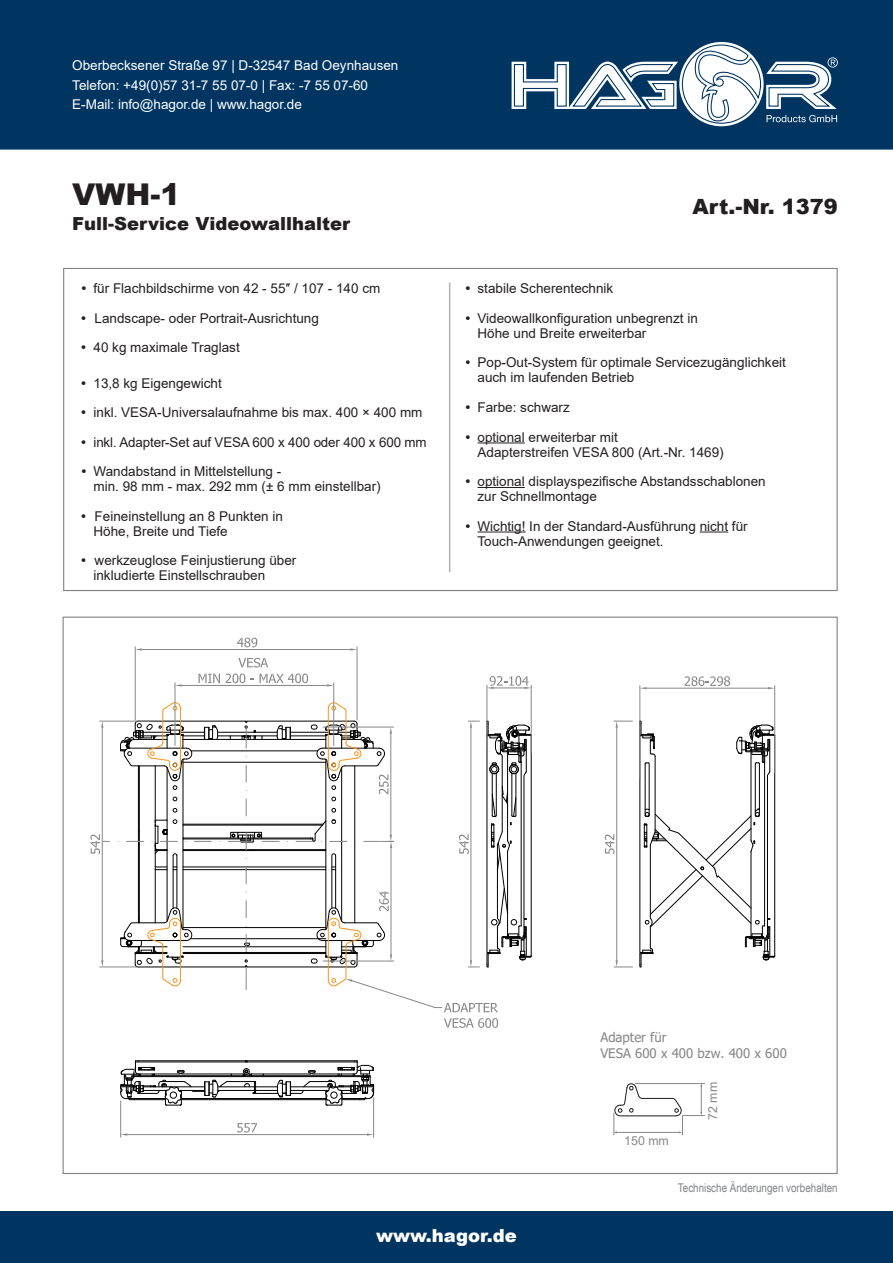
<style>
.page{position:relative;width:893px;height:1263px;background:#fff}
.page>*{position:absolute;margin:0;border:0;box-sizing:border-box;transform-origin:0 0}
.t1{font:900 30px "Arial";color:#231f20}
.t2{font:900 21px "Arial";color:#231f20}
.t3{font:900 18px "Arial";color:#231f20}
.t4{font:900 18px "Arial";color:#fff}
.t5{font:13.5px/29.5px "Arial";color:#231f20}
.t6{font:13.5px/19.5px "Arial";color:#fff}
.t7{font:13.2px/15.8px "Tahoma";color:#878787}
.t8{font:12.3px "Arial";color:#878787}
.t9{font:12px "Arial Narrow";color:#808285}
</style>
<div class="page">
<div style="left:0;top:1212px;width:893px;height:51px;background:#003562"></div>
<div style="left:0;top:0;width:893px;height:150px;background:#003562"></div>
<svg style="left:483px;top:39px;width:376px;height:92px"></svg>
<hr style="left:478px;top:442px;width:47px;height:1px;background:#231f20">
<hr style="left:478px;top:487px;width:47px;height:1px;background:#231f20">
<hr style="left:478px;top:531px;width:48px;height:1px;background:#231f20">
<svg style="left:700px;top:531px;width:28px;height:1px"></svg>
<hr style="left:449px;top:282px;width:1px;height:290px;background:#b0b1b5">
<hr style="left:183px;top:953px;width:62px;height:1px;background:#000">
<hr style="left:183px;top:952px;width:62px;height:1px;background:#000">
<hr style="left:138px;top:966px;width:107px;height:1px;background:#000">
<hr style="left:138px;top:721px;width:107px;height:1px;background:#000">
<hr style="left:138px;top:766px;width:1px;height:66px;background:#000">
<hr style="left:183px;top:824px;width:140px;height:1px;background:#000">
<hr style="left:183px;top:825px;width:139px;height:1px;background:#000">
<hr style="left:183px;top:946px;width:143px;height:1px;background:#000">
<hr style="left:183px;top:850px;width:58px;height:1px;background:#000">
<hr style="left:183px;top:849px;width:58px;height:1px;background:#000">
<hr style="left:184px;top:838px;width:126px;height:1px;background:#000">
<hr style="left:139px;top:766px;width:1px;height:157px;background:#000">
<hr style="left:155px;top:766px;width:1px;height:157px;background:#000">
<hr style="left:183px;top:739px;width:143px;height:1px;background:#000">
<hr style="left:191px;top:750px;width:127px;height:1px;background:#000">
<hr style="left:218px;top:735px;width:59px;height:1px;background:#000">
<hr style="left:218px;top:732px;width:36px;height:1px;background:#000">
<hr style="left:183px;top:869px;width:143px;height:1px;background:#000">
<hr style="left:183px;top:866px;width:143px;height:1px;background:#000">
<hr style="left:167px;top:767px;width:1px;height:154px;background:#000">
<hr style="left:183px;top:759px;width:1px;height:170px;background:#000">
<svg style="left:172px;top:808px;width:6px;height:5px"></svg>
<svg style="left:172px;top:796px;width:6px;height:5px"></svg>
<hr style="left:190px;top:938px;width:136px;height:1px;background:#000">
<hr style="left:183px;top:927px;width:143px;height:1px;background:#000">
<hr style="left:183px;top:762px;width:143px;height:1px;background:#000">
<svg style="left:120px;top:1060px;width:254px;height:46px"></svg>
<svg style="left:639px;top:720px;width:137px;height:248px"></svg>
<svg style="left:120px;top:702px;width:98px;height:88px"></svg>
<hr style="left:135px;top:647px;width:1px;height:73px;background:#878787">
<hr style="left:357px;top:647px;width:1px;height:73px;background:#878787">
<hr style="left:142px;top:649px;width:208px;height:1px;background:#878787">
<svg style="left:135px;top:648px;width:7px;height:3px"></svg>
<svg style="left:350px;top:648px;width:7px;height:3px"></svg>
<svg style="left:237px;top:638px;width:20px;height:9px"></svg>
<hr style="left:487px;top:685px;width:1px;height:63px;background:#878787">
<hr style="left:531px;top:685px;width:1px;height:68px;background:#878787">
<svg style="left:487px;top:676px;width:44px;height:13px"></svg>
<hr style="left:639px;top:685px;width:1px;height:94px;background:#878787">
<hr style="left:774px;top:685px;width:1px;height:87px;background:#878787">
<hr style="left:646px;top:688px;width:122px;height:1px;background:#878787">
<svg style="left:640px;top:687px;width:6px;height:2px"></svg>
<svg style="left:768px;top:687px;width:7px;height:2px"></svg>
<svg style="left:684px;top:676px;width:46px;height:10px"></svg>
<hr style="left:175px;top:683px;width:1px;height:63px;background:#878787">
<hr style="left:333px;top:683px;width:1px;height:63px;background:#878787">
<hr style="left:182px;top:685px;width:145px;height:1px;background:#878787">
<svg style="left:175px;top:684px;width:7px;height:2px"></svg>
<svg style="left:327px;top:684px;width:7px;height:2px"></svg>
<svg style="left:238px;top:658px;width:30px;height:9px"></svg>
<svg style="left:198px;top:674px;width:22px;height:9px"></svg>
<svg style="left:226px;top:673px;width:19px;height:10px"></svg>
<svg style="left:260px;top:673px;width:48px;height:10px"></svg>
<hr style="left:100px;top:966px;width:51px;height:1px;background:#878787">
<hr style="left:100px;top:721px;width:51px;height:1px;background:#878787">
<hr style="left:102px;top:728px;width:1px;height:232px;background:#878787">
<svg style="left:101px;top:960px;width:2px;height:7px"></svg>
<svg style="left:101px;top:721px;width:2px;height:7px"></svg>
<svg style="left:90px;top:834px;width:20px;height:20px"></svg>
<hr style="left:616px;top:728px;width:1px;height:232px;background:#878787">
<svg style="left:614px;top:721px;width:18px;height:7px"></svg>
<svg style="left:614px;top:960px;width:18px;height:7px"></svg>
<svg style="left:605px;top:834px;width:9px;height:20px"></svg>
<svg style="left:444px;top:1018px;width:54px;height:10px"></svg>
<svg style="left:118px;top:819px;width:93px;height:167px"></svg>
<svg style="left:228px;top:702px;width:304px;height:310px"></svg>
<hr style="left:120px;top:1101px;width:1px;height:36px;background:#878787">
<hr style="left:373px;top:1098px;width:1px;height:39px;background:#878787">
<hr style="left:127px;top:1134px;width:240px;height:1px;background:#878787">
<svg style="left:121px;top:1133px;width:6px;height:3px"></svg>
<svg style="left:367px;top:1133px;width:7px;height:3px"></svg>
<svg style="left:237px;top:1123px;width:20px;height:9px"></svg>
<svg style="left:613px;top:1083px;width:92px;height:52px"></svg>
<p class="t6" style="left:72px;top:56px;width:328px">Oberbecksener Straße 97 | D-32547 Bad Oeynhausen<br>Telefon: +49(0)57 31-7 55 07-0 | Fax: -7 55 07-60<br>E-Mail: info@hagor.de | www.hagor.de</p>
<h1 class="t1" style="left:72px;top:172px;width:110px">VWH-1</h1>
<h3 class="t3" style="left:72px;top:211px;width:279px">Full-Service Videowallhalter</h3>
<p class="t5" style="left:93px;top:274px;width:288px">für Flachbildschirme von 42 - 55″ / 107 - 140 cm<br>Landscape- oder Portrait-Ausrichtung<br>40 kg maximale Traglast</p>
<p class="t5" style="left:93px;top:368px;width:335px">13,8 kg Eigengewicht<br>inkl. VESA-Universalaufnahme bis max. 400 × 400 mm inkl. Adapter-Set auf VESA 600 x 400 oder 400 x 600 mm Wandabstand in Mittelstellung -</p>
<p class="t5" style="left:93px;top:471px;width:289px">min. 98 mm - max. 292 mm (± 6 mm einstellbar)<br>Feineinstellung an 8 Punkten in</p>
<p class="t5" style="left:93px;top:516px;width:204px">Höhe, Breite und Tiefe werkzeuglose Feinjustierung über</p>
<p class="t5" style="left:93px;top:560px;width:173px">inkludierte Einstellschrauben</p>
<h2 class="t2" style="left:692px;top:191px;width:147px">Art.-Nr. 1379</h2>
<p class="t5" style="left:478px;top:274px;width:222px">stabile Scherentechnik<br>Videowallkonfiguration unbegrenzt in</p>
<p class="t5" style="left:478px;top:318px;width:310px">Höhe und Breite erweiterbar<br>Pop-Out-System für optimale Servicezugänglichkeit</p>
<p class="t5" style="left:478px;top:363px;width:158px">auch im laufenden Betrieb<br>Farbe: schwarz<br>optional erweiterbar mit</p>
<p class="t5" style="left:478px;top:437px;width:290px">Adapterstreifen VESA 800 (Art.-Nr. 1469) optional displayspezifische Abstandsschablonen</p>
<p class="t5" style="left:477px;top:481px;width:272px">zur Schnellmontage<br>Wichtig! In der Standard-Ausführung nicht für</p>
<p class="t5" style="left:477px;top:526px;width:188px">Touch-Anwendungen geeignet.</p>
<p class="t7" style="left:600px;top:1030px;width:188px">Adapter für<br>VESA 600 x 400 bzw. 400 x 600</p>
<p class="t8" style="left:624px;top:1132px;width:46px">150 mm</p>
<p class="t8" style="left:704px;top:1120px;width:39px;rotate:-90deg">72 mm</p>
<p class="t9" style="left:678px;top:1179px;width:161px">Technische Änderungen vorbehalten</p>
<h3 class="t4" style="left:376px;top:1222px;width:142px">www.hagor.de</h3>
</div>
